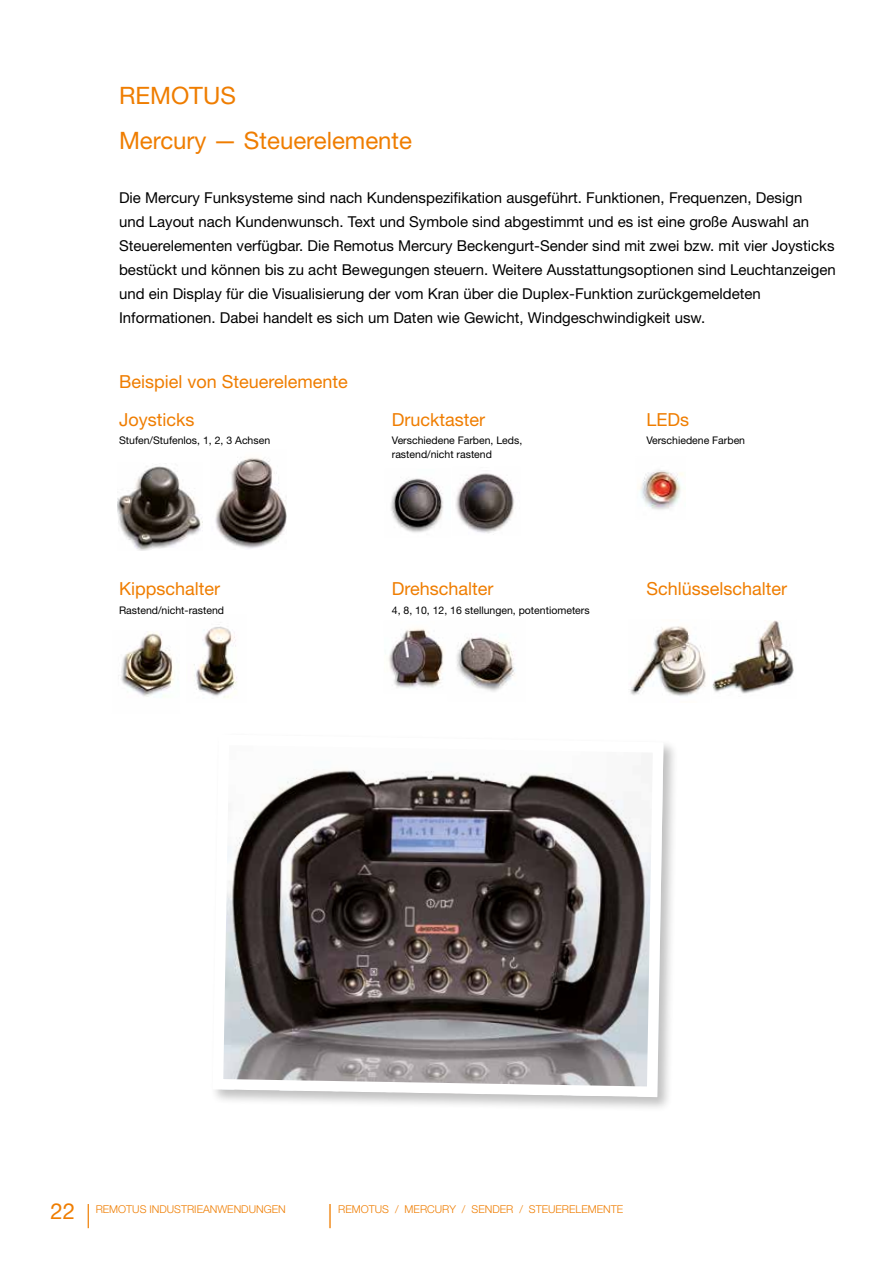
<style>
.page{position:relative;width:893px;height:1263px;background:#fff}
.page>*{position:absolute;margin:0;border:0;box-sizing:border-box;transform-origin:0 0}
.t1{font:300 24.15px "Helvetica Neue";color:#ef7d00}
.t2{font:24px/45px "Helvetica Neue";color:#ef7d00}
.t3{font:22.2px "Helvetica Neue";color:#ef7d00}
.t4{font:18px "Helvetica Neue";color:#ef7d00}
.t5{font:15px/24px "Helvetica Neue";color:#000}
.t6{font:300 10.8px "Helvetica Neue";color:#ef7d00}
.t7{font:10.5px/13.5px "Helvetica Neue";color:#000}
.s1{font-weight:300;font-size:24.15px}
</style>
<div class="page">
<div style="left:210px;top:731px;width:468px;height:381px;background:#000;opacity:.25"></div>
<svg style="left:210px;top:731px;width:459px;height:371px"></svg>
<img style="left:388px;top:628px;width:56px;height:61px">
<img style="left:118px;top:633px;width:56px;height:64px">
<img style="left:630px;top:626px;width:76px;height:70px">
<img style="left:639px;top:470px;width:44px;height:40px">
<img style="left:193px;top:626px;width:44px;height:72px">
<img style="left:713px;top:622px;width:81px;height:72px">
<img style="left:391px;top:478px;width:52px;height:55px">
<img style="left:118px;top:466px;width:85px;height:83px">
<img style="left:455px;top:473px;width:60px;height:60px">
<img style="left:215px;top:457px;width:70px;height:91px">
<img style="left:456px;top:635px;width:59px;height:57px">
<h2 class="t2" style="left:119px;top:73px;width:294px">REMOTUS<br>Mercury — Steuerelemente</h2>
<p class="t5" style="left:119px;top:186px;width:718px">Die Mercury Funksysteme sind nach Kundenspezifikation ausgeführt. Funktionen, Frequenzen, Design<br>und Layout nach Kundenwunsch. Text und Symbole sind abgestimmt und es ist eine große Auswahl an Steuerelementen verfügbar. Die Remotus Mercury Beckengurt-Sender sind mit zwei bzw. mit vier Joysticks bestückt und können bis zu acht Bewegungen steuern. Weitere Ausstattungsoptionen sind Leuchtanzeigen und ein Display für die Visualisierung der vom Kran über die Duplex-Funktion zurückgemeldeten Informationen. Dabei handelt es sich um Daten wie Gewicht, Windgeschwindigkeit usw.</p>
<p class="t4" style="left:119px;top:371px;width:230px">Beispiel von Steuerelemente</p>
<p class="t4" style="left:119px;top:408px;width:77px">Joysticks</p>
<p class="t4" style="left:392px;top:409px;width:95px">Drucktaster</p>
<p class="t4" style="left:646px;top:408px;width:44px">LEDs</p>
<p class="t7" style="left:119px;top:434px;width:153px">Stufen/Stufenlos, 1, 2, 3 Achsen</p>
<p class="t7" style="left:392px;top:434px;width:132px">Verschiedene Farben, Leds, rastend/nicht rastend</p>
<p class="t7" style="left:646px;top:434px;width:100px">Verschiedene Farben</p>
<p class="t4" style="left:119px;top:577px;width:103px">Kippschalter</p>
<p class="t4" style="left:392px;top:577px;width:103px">Drehschalter</p>
<p class="t4" style="left:646px;top:577px;width:142px">Schlüsselschalter</p>
<p class="t7" style="left:119px;top:603px;width:107px">Rastend/nicht-rastend</p>
<p class="t7" style="left:392px;top:603px;width:199px">4, 8, 10, 12, 16 stellungen, potentiometers</p>
<h3 class="t3" style="left:51px;top:1198px;width:42px">22 <span class="s1">|</span></h3>
<h1 class="t1" style="left:327px;top:1200px;width:7px">|</h1>
<p class="t6" style="left:96px;top:1202px;width:192px">REMOTUS INDUSTRIEANWENDUNGEN</p>
<p class="t6" style="left:338px;top:1202px;width:286px">REMOTUS / MERCURY / SENDER / STEUERELEMENTE</p>
</div>
